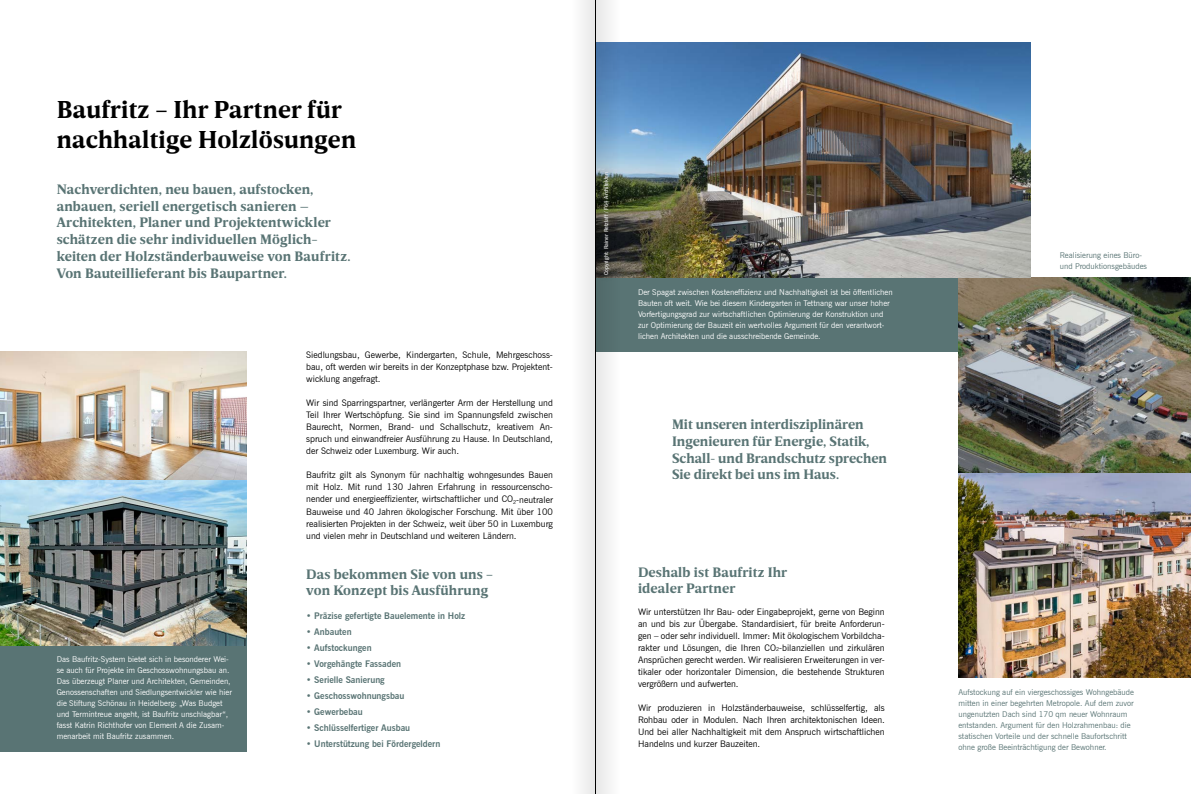
<style>
.page{position:relative;width:1191px;height:794px;background:#fff}
.page>*{position:absolute;margin:0;border:0;box-sizing:border-box;transform-origin:0 0}
.t1{font:700 25px/30px "Breve News";letter-spacing:.01em;color:#000}
.t2{font:700 14px/16.8px "Breve News";letter-spacing:.005em;color:#597474}
.t3{font:9px/12px "News Gothic BT";color:#000;text-align:justify}
.t4{font:700 9px "News Gothic BT";color:#597474}
.t5{font:8px/11px "News Gothic BT";color:#fff}
.t6{font:8px/11px "News Gothic BT";color:#597474}
.t7{font:600 5.5px "News Gothic BT";color:#fff}
.s1{font-size:5.2px}
</style>
<div class="page">
<div style="left:0;top:645px;width:247px;height:106px;background:#597474"></div>
<div style="left:595px;top:278px;width:363px;height:73px;background:#597474"></div>
<img style="left:0;top:351px;width:247px;height:294px">
<img style="left:958px;top:278px;width:233px;height:195px">
<img style="left:958px;top:473px;width:233px;height:204px">
<img style="left:621px;top:43px;width:409px;height:235px">
<div style="left:570px;top:0;width:25px;height:794px;background:#f4f4f4"></div>
<svg style="left:596px;top:0;width:25px;height:794px"></svg>
<hr style="left:595px;top:0;width:1px;height:794px;background:#000">
<h1 class="t1" style="left:57px;top:96px;width:301px">Baufritz – Ihr Partner für nachhaltige Holzlösungen</h1>
<p class="t2" style="left:57px;top:181px;width:295px">Nachverdichten, neu bauen, aufstocken, anbauen, seriell energetisch sanieren – Architekten, Planer und Projektentwickler schätzen die sehr individuellen Möglich&shy;keiten der Holzständerbauweise von Baufritz.<br>Von Bauteillieferant bis Baupartner.</p>
<p class="t5" style="left:57px;top:653px;width:177px">Das Baufritz-System bietet sich in besonderer Wei&shy;se auch für Projekte im Geschosswohnungsbau an.<br>Das überzeugt Planer und Architekten, Gemeinden, Genossenschaften und Siedlungsentwickler wie hier die Stiftung Schönau in Heidelberg: „Was Budget und Termintreue angeht, ist Baufritz unschlagbar“, fasst Katrin Richthofer von Element A die Zusam&shy;menarbeit mit Baufritz zusammen.</p>
<p class="t3" style="left:306px;top:349px;width:248px">Siedlungsbau, Gewerbe, Kindergarten, Schule, Mehrgeschoss&shy;bau, oft werden wir bereits in der Konzeptphase bzw. Projektent&shy;wicklung angefragt.</p>
<p class="t3" style="left:306px;top:397px;width:248px">Wir sind Sparringspartner, verlängerter Arm der Herstellung und Teil Ihrer Wertschöpfung. Sie sind im Spannungsfeld zwischen Baurecht, Normen, Brand- und Schallschutz, kreativem An&shy;spruch und einwandfreier Ausführung zu Hause. In Deutschland, der Schweiz oder Luxemburg. Wir auch.</p>
<p class="t3" style="left:306px;top:469px;width:248px">Baufritz gilt als Synonym für nachhaltig wohngesundes Bauen mit Holz. Mit rund 130 Jahren Erfahrung in ressourcenscho&shy;nender und energieeffizienter, wirtschaftlicher und CO<sub>2</sub>-neutraler Bauweise und 40 Jahren ökologischer Forschung. Mit über 100 realisierten Projekten in der Schweiz, weit über 50 in Luxemburg und vielen mehr in Deutschland und weiteren Ländern.</p>
<h2 class="t2" style="left:306px;top:566px;width:188px;line-height:16px">Das bekommen Sie von uns – von Konzept bis Ausführung</h2>
<p class="t4" style="left:306px;top:610px;width:160px">• Präzise gefertigte Bauelemente in Holz</p>
<p class="t4" style="left:306px;top:626px;width:47px">• Anbauten</p>
<p class="t4" style="left:306px;top:642px;width:67px">• Aufstockungen</p>
<p class="t4" style="left:306px;top:658px;width:96px">• Vorgehängte Fassaden</p>
<p class="t4" style="left:306px;top:674px;width:80px">• Serielle Sanierung</p>
<p class="t4" style="left:306px;top:690px;width:100px">• Geschosswohnungsbau</p>
<p class="t4" style="left:306px;top:706px;width:58px">• Gewerbebau</p>
<p class="t4" style="left:306px;top:722px;width:105px">• Schlüsselfertiger Ausbau</p>
<p class="t4" style="left:306px;top:738px;width:136px">• Unterstützung bei Fördergeldern</p>
<p class="t7" style="left:603px;top:275px;width:105px;rotate:-90deg">Copyright: Rainer Retzlaff / F64 Architekten</p>
<p class="t5" style="left:638px;top:286px;width:256px">Der Spagat zwischen Kosteneffizienz und Nachhaltigkeit ist bei öffentlichen Bauten oft weit. Wie bei diesem Kindergarten in Tettnang war unser hoher Vorfertigungsgrad zur wirtschaftlichen Optimierung der Konstruktion und zur Optimierung der Bauzeit ein wertvolles Argument für den verantwort&shy;lichen Architekten und die ausschreibende Gemeinde.</p>
<h2 class="t2" style="left:672px;top:416px;width:216px">Mit unseren interdisziplinären<br>Ingenieuren für Energie, Statik,<br>Schall- und Brandschutz sprechen<br>Sie direkt bei uns im Haus.</h2>
<h2 class="t2" style="left:638px;top:565px;width:151px;line-height:16px">Deshalb ist Baufritz Ihr idealer Partner</h2>
<p class="t3" style="left:638px;top:606px;width:248px">Wir unterstützen Ihr Bau- oder Eingabeprojekt, gerne von Beginn an und bis zur Übergabe. Standardisiert, für breite Anforderun&shy;gen – oder sehr individuell. Immer: Mit ökologischem Vorbildcha&shy;rakter und Lösungen, die Ihren CO<span class="s1">2</span>-bilanziellen und zirkulären Ansprüchen gerecht werden. Wir realisieren Erweiterungen in ver&shy;tikaler oder horizontaler Dimension, die bestehende Strukturen vergrößern und aufwerten.</p>
<p class="t3" style="left:638px;top:702px;width:248px">Wir produzieren in Holzständerbauweise, schlüsselfertig, als Rohbau oder in Modulen. Nach Ihren architektonischen Ideen.<br>Und bei aller Nachhaltigkeit mit dem Anspruch wirtschaftlichen Handelns und kurzer Bauzeiten.</p>
<p class="t6" style="left:1059px;top:249px;width:89px">Realisierung eines Büro&shy;und Produktionsgebäudes</p>
<p class="t6" style="left:958px;top:687px;width:177px">Aufstockung auf ein viergeschossiges Wohngebäude mitten in einer begehrten Metropole. Auf dem zuvor ungenutzten Dach sind 170 qm neuer Wohnraum entstanden. Argument für den Holzrahmenbau: die statischen Vorteile und der schnelle Baufortschritt ohne große Beeinträchtigung der Bewohner.</p>
</div>
